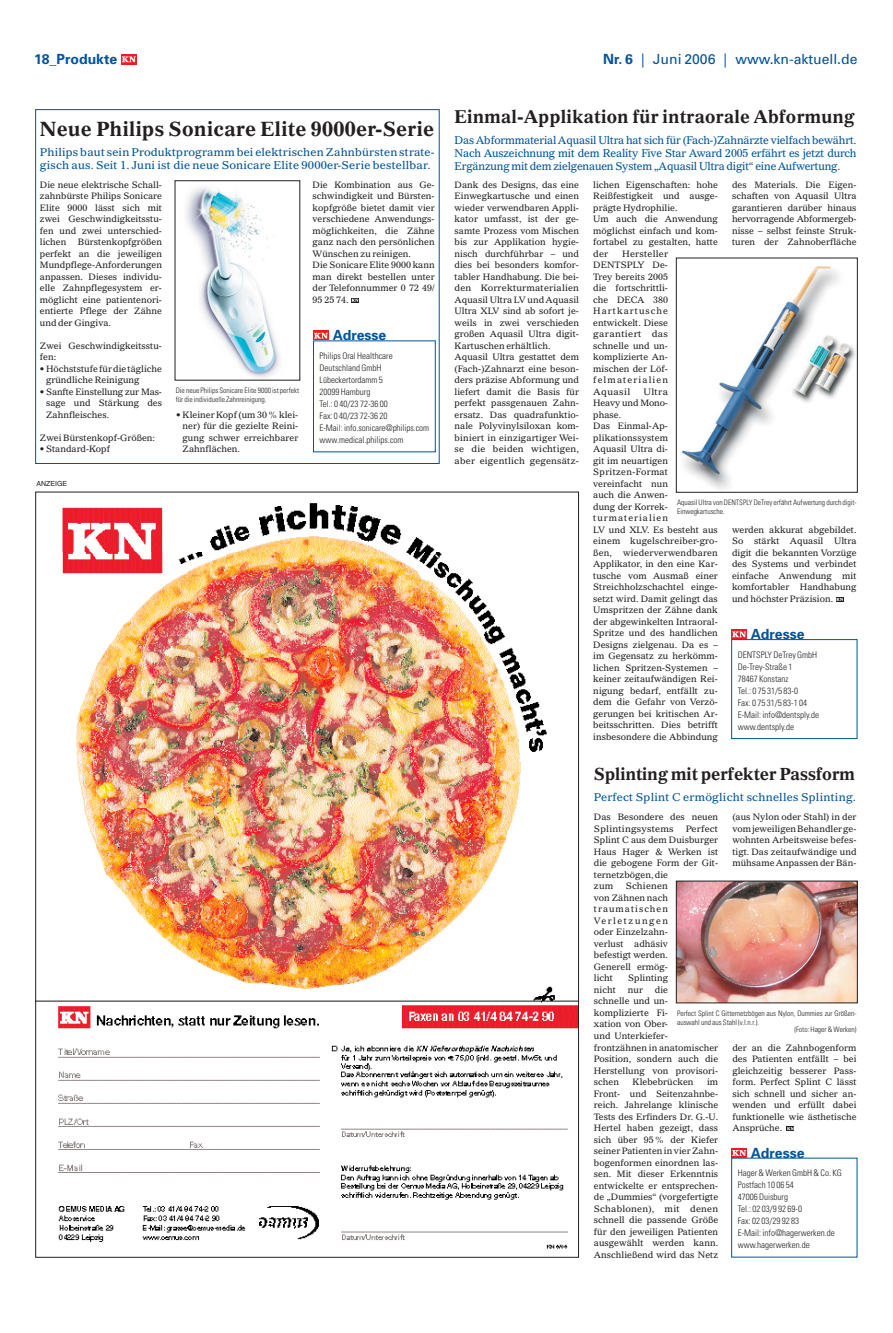
<style>
.page{position:relative;width:893px;height:1333px;background:#fff}
.page>*{position:absolute;margin:0;border:0;box-sizing:border-box;transform-origin:0 0}
.t1{font:700 20px "Gazette LH";letter-spacing:.01em;color:#231f20}
.t2{font:700 18px "Gazette LH";letter-spacing:.01em;color:#231f20}
.t3{font:700 17px "Gazette LH";letter-spacing:-.005em;color:#231f20}
.t4{font:700 14px "Univers";color:#00539b}
.t5{font:14px "Univers";color:#00539b}
.t6{font:11px/13.2px "Gazette LH";letter-spacing:.01em;color:#00539b;text-align:justify}
.t7{font:9px/11.5px "Gazette LH";color:#231f20;text-align:justify}
.t8{font:9px/11.5px "Gazette LH";color:#231f20;scale:1.05 1}
.t9{font:300 condensed 9px/12px "Univers";color:#231f20}
.t10{font:9px/11.5px "Gazette LH";color:#231f20;scale:1.04 1}
.t11{font:300 condensed 7.5px/8.8px "Univers";color:#231f20}
.t12{font:7px "Helvetica";color:#231f20}
.s1{font-weight:700}
</style>
<div class="page">
<div style="left:35px;top:109px;width:404px;height:354px;border:1px solid #00539b"></div>
<svg style="left:121px;top:54px;width:16px;height:10px"></svg>
<svg style="left:122px;top:56px;width:14px;height:6px"></svg>
<svg style="left:786px;top:1126px;width:8px;height:4px"></svg>
<svg style="left:836px;top:597px;width:8px;height:4px"></svg>
<svg style="left:351px;top:298px;width:8px;height:4px"></svg>
<svg style="left:731px;top:1148px;width:16px;height:9px"></svg>
<svg style="left:732px;top:1149px;width:14px;height:6px"></svg>
<div style="left:731px;top:639px;width:126px;height:100px;border:1px solid #00539b"></div>
<svg style="left:731px;top:629px;width:16px;height:10px"></svg>
<svg style="left:732px;top:631px;width:14px;height:6px"></svg>
<div style="left:313px;top:340px;width:123px;height:112px;border:1px solid #00539b"></div>
<svg style="left:313px;top:330px;width:16px;height:10px"></svg>
<svg style="left:314px;top:333px;width:14px;height:5px"></svg>
<img style="left:678px;top:882px;width:177px;height:119px">
<div style="left:676px;top:880px;width:181px;height:123px;border:1px solid #231f20"></div>
<img style="left:681px;top:265px;width:174px;height:224px">
<img style="left:37px;top:503px;width:540px;height:746px">
<img style="left:186px;top:187px;width:94px;height:191px">
<h3 class="t4" style="left:34px;top:54px;width:85px">18_Produkte</h3>
<h3 class="t5" style="left:603px;top:54px;width:256px"><span class="s1">Nr. 6</span> | Juni 2006 | www.kn-aktuell.de</h3>
<h1 class="t1" style="left:40px;top:121px;width:396px">Neue Philips Sonicare Elite 9000er-Serie</h1>
<p class="t6" style="left:40px;top:147px;width:396px">Philips baut sein Produktprogramm bei elektrischen Zahnbürsten strate&shy;gisch aus. Seit 1. Juni ist die neue Sonicare Elite 9000er-Serie bestellbar.</p>
<p class="t7" style="left:40px;top:179px;width:124px">Die neue elektrische Schall&shy;zahnbürste Philips Sonicare Elite 9000 lässt sich mit zwei Geschwindigkeitsstu&shy;fen und zwei unterschied&shy;lichen</p>
<p class="t7" style="left:40px;top:237px;width:124px;text-indent:38px">Bürstenkopfgrößen perfekt an die jeweiligen Mundpflege-Anforderungen anpassen. Dieses individu&shy;elle Zahnpflegesystem er&shy;möglicht eine patientenori&shy;entierte Pflege der Zähne und der Gingiva.</p>
<p class="t7" style="left:40px;top:340px;width:124px">Zwei Geschwindigkeitsstu&shy;fen:</p>
<p class="t7" style="left:46px;top:363px;width:117px;text-indent:-6px">• Höchststufe für die tägliche gründliche Reinigung</p>
<p class="t7" style="left:46px;top:386px;width:117px;text-indent:-6px">• Sanfte Einstellung zur Mas&shy;sage und Stärkung des Zahnfleisches.</p>
<p class="t7" style="left:40px;top:432px;width:117px">Zwei Bürstenkopf-Größen:</p>
<p class="t7" style="left:40px;top:444px;width:72px">• Standard-Kopf</p>
<p class="t12" style="left:36px;top:481px;width:32px">ANZEIGE</p>
<p class="t11" style="left:176px;top:386px;width:125px">Die neue Philips Sonicare Elite 9000 ist perfekt für die individuelle Zahnreinigung.</p>
<p class="t7" style="left:183px;top:409px;width:117px;text-indent:-6px">• Kleiner Kopf (um 30 % klei&shy;ner) für die gezielte Reini&shy;gung schwer erreichbarer Zahnflächen.</p>
<p class="t7" style="left:313px;top:179px;width:124px;text-align:left">Die Kombination aus Ge&shy;schwindigkeit und Bürsten&shy;kopfgröße bietet damit vier verschiedene Anwendungs&shy;möglichkeiten, die Zähne ganz nach den persönlichen<br>Wünschen zu reinigen.<br>Die Sonicare Elite 9000 kann man direkt bestellen unter der Telefonnummer 0 72 49/<br>95 25 74.</p>
<h3 class="t4" style="left:333px;top:330px;width:55px">Adresse</h3>
<p class="t9" style="left:320px;top:350px;width:111px">Philips Oral Healthcare<br>Deutschland GmbH<br>Lübeckertordamm 5<br>20099 Hamburg<br>Tel.: 0 40/23 72-36 00<br>Fax: 0 40/23 72-36 20<br>E-Mail: info.sonicare@philips.com www.medical.philips.com</p>
<h2 class="t2" style="left:455px;top:110px;width:402px">Einmal-Applikation für intraorale Abformung</h2>
<p class="t6" style="left:455px;top:134px;width:403px">Das Abformmaterial Aquasil Ultra hat sich für (Fach-)Zahnärzte vielfach bewährt.<br>Nach Auszeichnung mit dem Reality Five Star Award 2005 erfährt es jetzt durch Ergänzung mit dem zielgenauen System „Aquasil Ultra digit“ eine Aufwertung.</p>
<p class="t7" style="left:455px;top:179px;width:126px;text-align:left">Dank des Designs, das eine<br>Einwegkartusche und einen wieder verwendbaren Appli&shy;kator umfasst, ist der ge&shy;samte Prozess vom Mischen bis zur Applikation hygie&shy;nisch durchführbar – und dies bei besonders komfor&shy;tabler Handhabung. Die bei&shy;den Korrekturmaterialien<br>Aquasil Ultra LV und Aquasil<br>Ultra XLV sind ab sofort je&shy;weils in zwei verschieden großen Aquasil Ultra digit-<br>Kartuschen erhältlich.<br>Aquasil Ultra gestattet dem (Fach-)Zahnarzt eine beson&shy;ders präzise Abformung und liefert damit die Basis für perfekt passgenauen Zahn&shy;ersatz. Das quadrafunktio&shy;nale Polyvinylsiloxan kom&shy;biniert in einzigartiger Wei&shy;se die beiden wichtigen, aber eigentlich gegensätz-</p>
<p class="t7" style="left:593px;top:179px;width:126px;text-align:left">lichen Eigenschaften: hohe<br>Reißfestigkeit und ausge&shy;prägte Hydrophilie.<br>Um auch die Anwendung möglichst einfach und kom&shy;fortabel zu gestalten, hatte der</p>
<p class="t7" style="left:732px;top:179px;width:126px">des Materials. Die Eigen&shy;schaften von Aquasil Ultra garantieren darüber hinaus hervorragende Abformergeb&shy;nisse – selbst feinste Struk&shy;turen der Zahnoberfläche</p>
<p class="t7" style="left:593px;top:248px;width:76px;text-indent:29px">Hersteller DENTSPLY De-Trey bereits 2005 die fortschrittli&shy;che DECA 380<br>Hartkartusche entwickelt. Diese garantiert das schnelle und un&shy;komplizierte An&shy;mischen der Löf&shy;felmaterialien Aquasil</p>
<p class="t8" style="left:593px;top:386px;width:120px;text-indent:50px">Ultra<br>Heavy und Mono-<br>phase.<br>Das Einmal-Ap&shy;plikationssystem<br>Aquasil Ultra di-<br>git im neuartigen<br>Spritzen-Format vereinfacht nun<br>auch die Anwen-<br>dung der Korrek&shy;turmaterialien<br>LV und XLV. Es besteht aus einem kugelschreiber-gro&shy;ßen, wiederverwendbaren<br>Applikator, in den eine Kar&shy;tusche vom Ausmaß einer<br>Streichholzschachtel einge&shy;setzt wird. Damit gelingt das<br>Umspritzen der Zähne dank der abgewinkelten Intraoral-<br>Spritze und des handlichen<br>Designs zielgenau. Da es – im Gegensatz zu herkömm&shy;lichen Spritzen-Systemen – keiner zeitaufwändigen Rei&shy;nigung bedarf, entfällt zu&shy;dem die Gefahr von Verzö&shy;gerungen bei kritischen Ar&shy;beitsschritten. Dies betrifft insbesondere die Abbindung</p>
<p class="t11" style="left:677px;top:499px;width:181px">Aquasil Ultra von DENTSPLY DeTrey erfährt Aufwertung durch digit-<br>Einwegkartusche.</p>
<p class="t7" style="left:732px;top:524px;width:126px">werden akkurat abgebildet.<br>So stärkt Aquasil Ultra digit die bekannten Vorzüge des Systems und verbindet einfache Anwendung mit komfortabler Handhabung und höchster Präzision.</p>
<h3 class="t4" style="left:751px;top:629px;width:55px">Adresse</h3>
<p class="t9" style="left:738px;top:649px;width:83px">DENTSPLY DeTrey GmbH<br>De-Trey-Straße 1<br>78467 Konstanz<br>Tel.: 0 75 31/5 83-0<br>Fax: 0 75 31/5 83-1 04<br>E-Mail: info@dentsply.de www.dentsply.de</p>
<h3 class="t3" style="left:594px;top:767px;width:263px">Splinting mit perfekter Passform</h3>
<p class="t6" style="left:594px;top:791px;width:264px">Perfect Splint C ermöglicht schnelles Splinting.</p>
<p class="t7" style="left:594px;top:812px;width:126px">Das Besondere des neuen<br>Splintingsystems</p>
<p class="t10" style="left:594px;top:823px;width:121px;text-indent:92px">Perfect<br>Splint C aus dem Duisburger<br>Haus Hager &amp; Werken ist die gebogene Form der Git&shy;ternetzbögen, die<br>zum</p>
<p class="t7" style="left:594px;top:881px;width:76px;text-indent:32px">Schienen von Zähnen nach traumatischen Verletzungen oder Einzelzahn&shy;verlust adhäsiv befestigt werden.<br>Generell ermög&shy;licht</p>
<p class="t7" style="left:628px;top:973px;width:41px">Splinting</p>
<p class="t7" style="left:732px;top:812px;width:126px">(aus Nylon oder Stahl) in der vom jeweiligen Behandler ge&shy;wohnten Arbeitsweise befes&shy;tigt. Das zeitaufwändige und mühsame Anpassen der Bän-</p>
<p class="t7" style="left:594px;top:984px;width:126px;text-align:left;text-indent:61px">die<br>schnelle und un&shy;komplizierte Fi-<br>xation von Ober-<br>und Unterkiefer&shy;frontzähnen in anatomischer<br>Position, sondern auch die<br>Herstellung von provisori&shy;schen</p>
<p class="t7" style="left:594px;top:984px;width:23px">nicht</p>
<p class="t7" style="left:628px;top:984px;width:17px">nur</p>
<p class="t11" style="left:677px;top:1009px;width:181px">Perfect Splint C Gitternetzbögen aus Nylon, Dummies zur Größen&shy;auswahl und aus Stahl (v.l.n.r.).</p>
<p class="t11" style="left:794px;top:1025px;width:64px">(Foto: Hager &amp; Werken)</p>
<p class="t7" style="left:732px;top:1042px;width:126px">der an die Zahnbogenform des Patienten entfällt – bei gleichzeitig besserer Pass&shy;form. Perfect Splint C lässt sich schnell und sicher an&shy;wenden und erfüllt dabei funktionelle wie ästhetische Ansprüche.</p>
<p class="t7" style="left:633px;top:1076px;width:62px">Klebebrücken</p>
<p class="t7" style="left:594px;top:1076px;width:126px;text-indent:113px">im Front- und Seitenzahnbe&shy;reich. Jahrelange klinische Tests des Erfinders Dr. G.-U.<br>Hertel haben gezeigt, dass sich über 95 % der Kiefer seiner Patienten in vier Zahn&shy;bogenformen einordnen las&shy;sen. Mit dieser Erkenntnis entwickelte er entsprechen&shy;de „Dummies“ (vorgefertigte Schablonen), mit denen schnell die passende Größe für den jeweiligen Patienten ausgewählt werden kann.<br>Anschließend wird das Netz</p>
<h3 class="t4" style="left:751px;top:1147px;width:55px">Adresse</h3>
<p class="t9" style="left:738px;top:1167px;width:106px">Hager &amp; Werken GmbH &amp; Co. KG<br>Postfach 10 06 54<br>47006 Duisburg<br>Tel.: 02 03/9 92 69-0<br>Fax: 02 03/29 92 83<br>E-Mail: info@hagerwerken.de www.hagerwerken.de</p>
</div>
